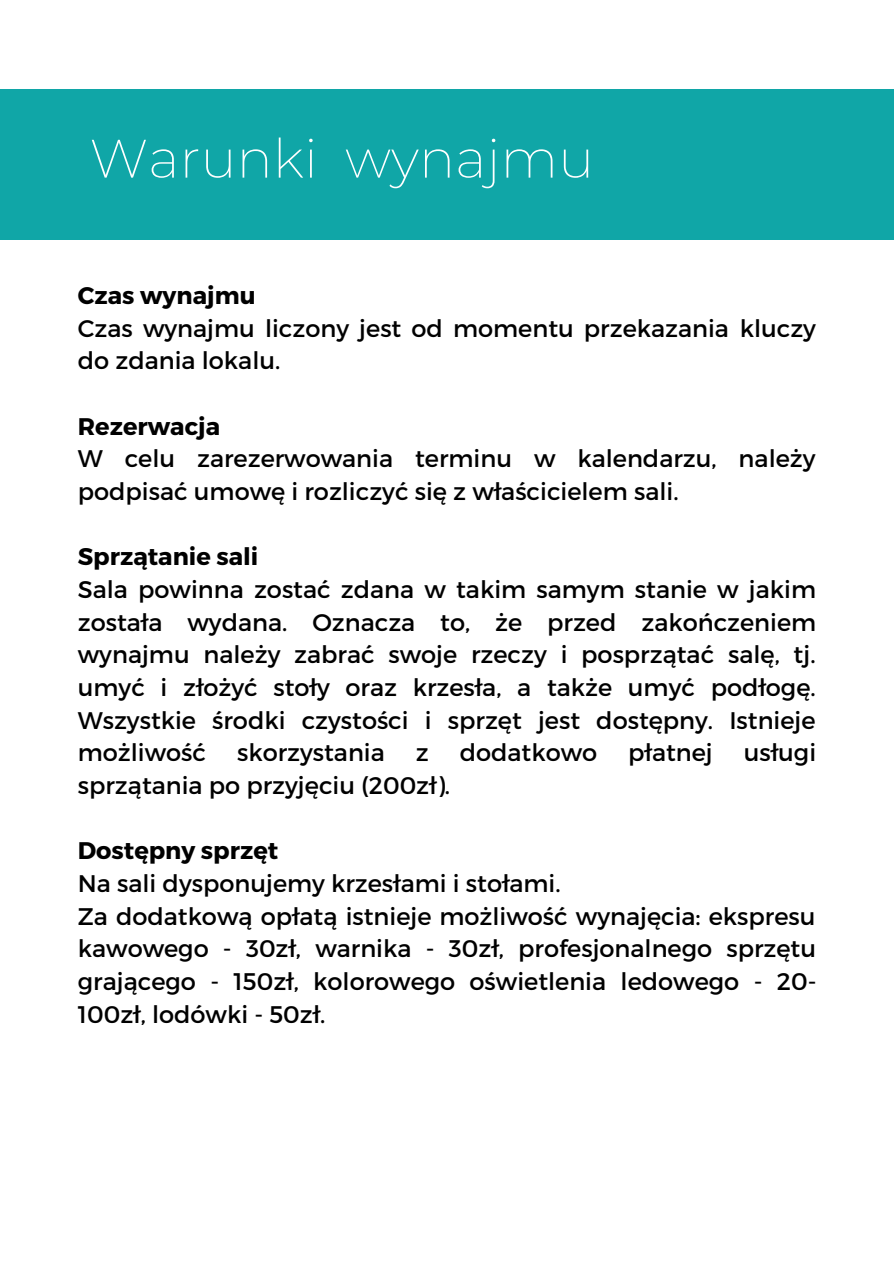
<style>
.page{position:relative;width:894px;height:1264px;background:#fff}
.page>*{position:absolute;margin:0;border:0;box-sizing:border-box;transform-origin:0 0}
.t1{font:200 54px "Montserrat";color:#fff}
.t2{font:24px/32.7px "Montserrat";color:#000}
.t3{font:700 24px "Montserrat";color:#000}
</style>
<div class="page">
<div style="left:0;top:89px;width:893px;height:150px;background:#10a6a7"></div>
<p class="t1" style="left:89px;top:125px;width:506px">Warunki wynajmu</p>
<p class="t3" style="left:78px;top:280px;width:179px">Czas wynajmu</p>
<p class="t2" style="left:78px;top:310px;width:739px">Czas wynajmu liczony jest od momentu przekazania kluczy do zdania lokalu.</p>
<p class="t3" style="left:78px;top:410px;width:144px">Rezerwacja</p>
<p class="t2" style="left:78px;top:441px;width:739px">W celu zarezerwowania terminu w kalendarzu, należy podpisać umowę i rozliczyć się z właścicielem sali.</p>
<p class="t3" style="left:78px;top:541px;width:182px">Sprzątanie sali</p>
<p class="t2" style="left:78px;top:572px;width:739px;text-align:justify">Sala powinna zostać zdana w takim samym stanie w jakim została wydana. Oznacza to, że przed zakończeniem wynajmu należy zabrać swoje rzeczy i posprzątać salę, tj. umyć i złożyć stoły oraz krzesła, a także umyć podłogę.<br>Wszystkie środki czystości i sprzęt jest dostępny. Istnieje możliwość</p>
<p class="t2" style="left:237px;top:735px;width:149px">skorzystania</p>
<p class="t2" style="left:415px;top:735px;width:14px">z</p>
<p class="t2" style="left:459px;top:735px;width:139px">dodatkowo</p>
<p class="t2" style="left:628px;top:735px;width:86px">płatnej</p>
<p class="t2" style="left:743px;top:735px;width:74px">usługi</p>
<p class="t2" style="left:78px;top:767px;width:374px">sprzątania po przyjęciu (200zł).</p>
<p class="t3" style="left:78px;top:835px;width:202px">Dostępny sprzęt</p>
<p class="t2" style="left:78px;top:865px;width:484px">Na sali dysponujemy krzesłami i stołami.</p>
<p class="t2" style="left:78px;top:898px;width:740px;text-align:justify">Za dodatkową opłatą istnieje możliwość wynajęcia: ekspresu kawowego - 30zł, warnika - 30zł, profesjonalnego sprzętu grającego - 150zł, kolorowego oświetlenia ledowego - 20- 100zł, lodówki - 50zł.</p>
</div>
